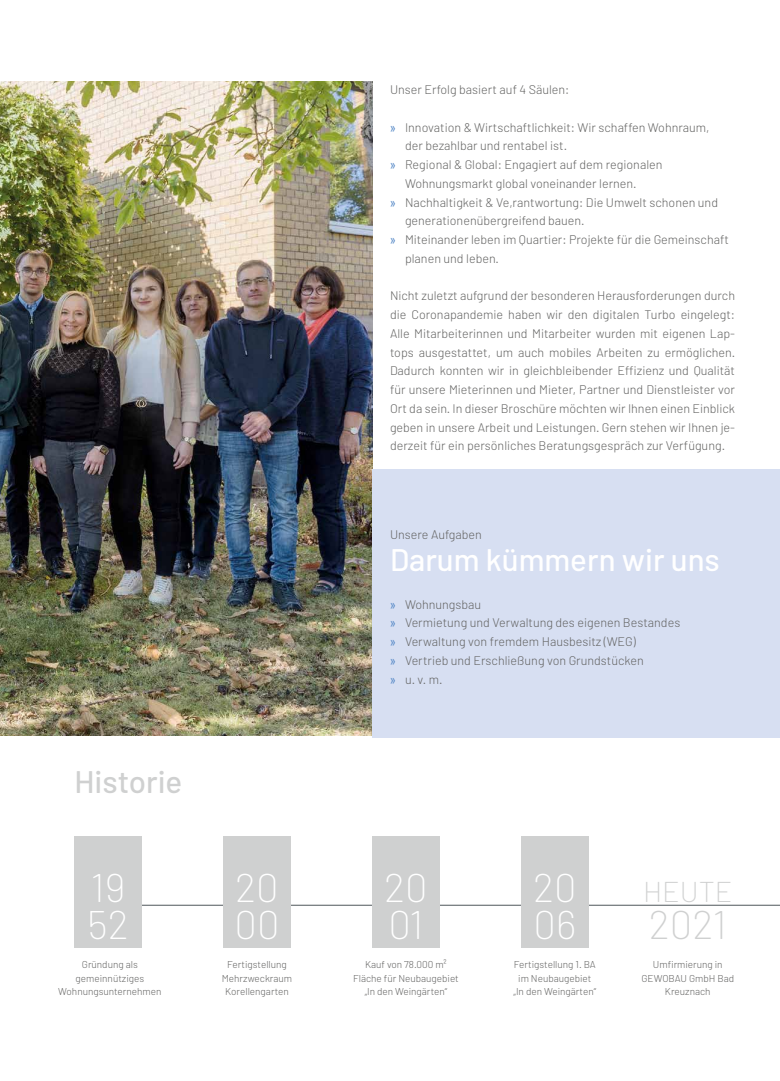
<style>
.page{position:relative;width:780px;height:1081px;background:#fff}
.page>*{position:absolute;margin:0;border:0;box-sizing:border-box;transform-origin:0 0}
.t1{font:200 40px/36.2px "Barlow";color:#fff}
.t2{font:200 40px "Barlow";color:#cfd0d0}
.t3{font:500 31.25px "Barlow";color:#fff}
.t4{font:500 31.25px "Barlow";color:#cfd0d0}
.t5{font:200 28.75px "Barlow";color:#cfd0d0}
.t6{font:300 12.5px/18.8px "Barlow";color:#636362;text-align:justify}
.t7{font:300 10px/13.8px "Barlow";color:#636362;text-align:center}
.s1{font-family:"Arial Narrow";font-weight:400;color:#5085c5}
</style>
<div class="page">
<img style="left:0;top:81px;width:372px;height:655px">
<div style="left:372px;top:469px;width:408px;height:268px;background:#d7dff2"></div>
<hr style="left:74px;top:904px;width:706px;height:2px;background:#72797c">
<div style="left:74px;top:836px;width:68px;height:111px;background:#cfd0d0"></div>
<div style="left:372px;top:836px;width:67px;height:111px;background:#cfd0d0"></div>
<div style="left:223px;top:836px;width:68px;height:111px;background:#cfd0d0"></div>
<div style="left:521px;top:836px;width:67px;height:111px;background:#cfd0d0"></div>
<p class="t6" style="left:390px;top:80px;width:181px">Unser Erfolg basiert auf 4 Säulen:</p>
<p class="t6" style="left:390px;top:117px;width:321px"><span class="s1">»</span> Innovation &amp; Wirtschaftlichkeit: Wir schaffen Wohnraum,</p>
<p class="t6" style="left:405px;top:136px;width:164px">der bezahlbar und rentabel ist.</p>
<p class="t6" style="left:390px;top:155px;width:274px"><span class="s1">»</span> Regional &amp; Global: Engagiert auf dem regionalen</p>
<p class="t6" style="left:405px;top:174px;width:233px">Wohnungsmarkt global voneinander lernen.</p>
<p class="t6" style="left:390px;top:192px;width:329px"><span class="s1">»</span> Nachhaltigkeit &amp; Ve,rantwortung: Die Umwelt schonen und</p>
<p class="t6" style="left:405px;top:211px;width:181px">generationenübergreifend bauen.</p>
<p class="t6" style="left:390px;top:230px;width:340px"><span class="s1">»</span> Miteinander leben im Quartier: Projekte für die Gemeinschaft</p>
<p class="t6" style="left:405px;top:249px;width:95px">planen und leben.</p>
<p class="t6" style="left:390px;top:286px;width:346px">Nicht zuletzt aufgrund der besonderen Herausforderungen durch die Coronapandemie haben wir den digitalen Turbo eingelegt:<br>Alle Mitarbeiterinnen und Mitarbeiter wurden mit eigenen Lap&shy;tops ausgestattet, um auch mobiles Arbeiten zu ermöglichen.<br>Dadurch konnten wir in gleichbleibender Effizienz und Qualität für unsere Mieterinnen und Mieter, Partner und Dienstleister vor Ort da sein. In dieser Broschüre möchten wir Ihnen einen Einblick geben in unsere Arbeit und Leistungen. Gern stehen wir Ihnen je&shy;derzeit für ein persönliches Beratungsgespräch zur Verfügung.</p>
<h2 class="t4" style="left:74px;top:762px;width:109px">Historie</h2>
<p class="t6" style="left:390px;top:524px;width:93px">Unsere Aufgaben</p>
<h2 class="t3" style="left:390px;top:540px;width:331px">Darum kümmern wir uns</h2>
<p class="t6" style="left:390px;top:594px;width:292px;text-align:left"><span class="s1">»</span> Wohnungsbau<br><span class="s1">»</span> Vermietung und Verwaltung des eigenen Bestandes <span class="s1">»</span> Verwaltung von fremdem Hausbesitz (WEG)<br><span class="s1">»</span> Vertrieb und Erschließung von Grundstücken<br><span class="s1">»</span> u. v. m.</p>
<h1 class="t1" style="left:88px;top:869px;width:43px">19<br>52</h1>
<h1 class="t1" style="left:384px;top:869px;width:45px">20<br>01</h1>
<h1 class="t1" style="left:234px;top:869px;width:46px">20<br>00</h1>
<h1 class="t1" style="left:533px;top:869px;width:45px">20<br>06</h1>
<h3 class="t5" style="left:643px;top:874px;width:91px">HEUTE</h3>
<h1 class="t2" style="left:649px;top:899px;width:79px">2021</h1>
<p class="t7" style="left:353px;top:957px;width:107px">Kauf von 78.000 m²<br>Fläche für Neubaugebiet „In den Weingärten“</p>
<p class="t7" style="left:58px;top:957px;width:105px">Gründung als gemeinnütziges<br>Wohnungsunternehmen</p>
<p class="t7" style="left:641px;top:957px;width:94px">Umfirmierung in<br>GEWOBAU GmbH Bad<br>Kreuznach</p>
<p class="t7" style="left:222px;top:957px;width:72px">Fertigstellung<br>Mehrzweckraum<br>Korellengarten</p>
<p class="t7" style="left:513px;top:957px;width:84px">Fertigstellung 1. BA im Neubaugebiet „In den Weingärten“</p>
</div>
